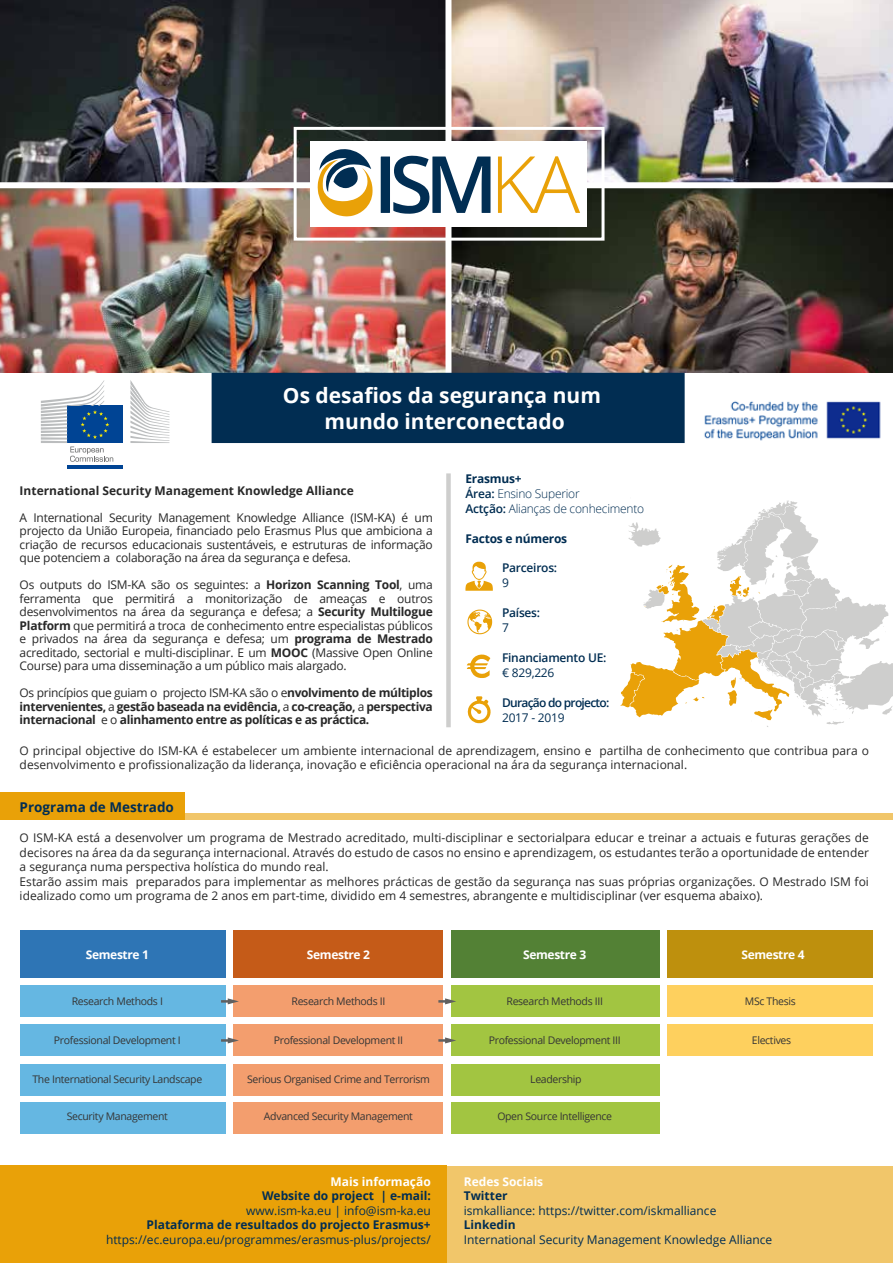
<style>
.page{position:relative;width:893px;height:1263px;background:#fff}
.page>*{position:absolute;margin:0;border:0;box-sizing:border-box;transform-origin:0 0}
.t1{font:700 21px/25.2px "Open Sans";color:#fff;text-align:center}
.t2{font:700 13.5px "Open Sans";color:#012d52}
.t3{font:12px/13.5px "Open Sans";color:#282828;text-align:justify}
.t4{font:12px/14.4px "Open Sans";color:#272727}
.t5{font:700 12px/13.5px "Open Sans";color:#282828;text-align:justify}
.t6{font:12px "Open Sans";color:#012d52}
.t7{font:700 12px "Open Sans";color:#012d52}
.t8{font:300 12px/15px "Open Sans";letter-spacing:-.02em;color:#012d52}
.t9{font:700 12px "Open Sans";letter-spacing:-.03em;color:#fff}
.t10{font:600 12px "Open Sans";letter-spacing:-.02em;color:#012d52}
.t11{font:700 12px "Open Sans";color:#fff}
.t12{font:600 12px "Open Sans";letter-spacing:-.06em;color:#012d52}
.t13{font:700 12px "Open Sans";letter-spacing:-.02em;color:#012d52}
.t14{font:12px "Open Sans";letter-spacing:-.02em;color:#012d52}
.t15{font:10.5px "Open Sans";letter-spacing:-.03em;color:#353535}
.s1{font-weight:700}
.s2{font-weight:600}
.s3{font-weight:400}
</style>
<div class="page">
<div style="left:0;top:792px;width:185px;height:27px;background:#e9a108"></div>
<div style="left:0;top:1166px;width:447px;height:97px;background:#e9a108"></div>
<div style="left:444px;top:1166px;width:449px;height:97px;background:#f1c66a"></div>
<div style="left:185px;top:813px;width:708px;height:6px;background:#f1c66a"></div>
<svg style="left:620px;top:500px;width:273px;height:227px"></svg>
<div style="left:67px;top:406px;width:56px;height:37px;background:#004494"></div>
<hr style="left:67px;top:466px;width:56px;height:3px;background:#004494">
<svg style="left:130px;top:380px;width:39px;height:63px"></svg>
<svg style="left:41px;top:380px;width:72px;height:82px"></svg>
<div style="left:668px;top:931px;width:205px;height:47px;background:#be900d"></div>
<div style="left:20px;top:931px;width:205px;height:47px;background:#2e75b5"></div>
<div style="left:234px;top:931px;width:209px;height:47px;background:#c55b18"></div>
<div style="left:451px;top:931px;width:209px;height:47px;background:#538135"></div>
<div style="left:20px;top:1102px;width:205px;height:31px;background:#65b7e2"></div>
<div style="left:234px;top:1102px;width:209px;height:31px;background:#f39e6e"></div>
<div style="left:451px;top:1102px;width:209px;height:31px;background:#a2c541"></div>
<div style="left:20px;top:1064px;width:205px;height:31px;background:#65b7e2"></div>
<div style="left:234px;top:1064px;width:209px;height:31px;background:#f39e6e"></div>
<div style="left:451px;top:1064px;width:209px;height:31px;background:#a2c541"></div>
<div style="left:668px;top:1025px;width:205px;height:31px;background:#fed05e"></div>
<div style="left:20px;top:1025px;width:205px;height:31px;background:#65b7e2"></div>
<div style="left:234px;top:1025px;width:209px;height:31px;background:#f39e6e"></div>
<div style="left:451px;top:1025px;width:209px;height:31px;background:#a2c541"></div>
<div style="left:668px;top:985px;width:205px;height:32px;background:#fed05e"></div>
<div style="left:20px;top:985px;width:205px;height:32px;background:#65b7e2"></div>
<div style="left:234px;top:985px;width:209px;height:32px;background:#f39e6e"></div>
<div style="left:451px;top:985px;width:209px;height:32px;background:#a2c541"></div>
<svg style="left:221px;top:998px;width:18px;height:6px"></svg>
<svg style="left:438px;top:998px;width:18px;height:6px"></svg>
<svg style="left:221px;top:1037px;width:18px;height:6px"></svg>
<svg style="left:438px;top:1037px;width:18px;height:6px"></svg>
<svg style="left:467px;top:696px;width:24px;height:27px"></svg>
<svg style="left:465px;top:562px;width:28px;height:29px"></svg>
<svg style="left:467px;top:610px;width:25px;height:24px"></svg>
<svg style="left:467px;top:654px;width:23px;height:24px"></svg>
<div style="left:446px;top:473px;width:5px;height:254px;background:#cececd"></div>
<img style="left:0;top:0;width:445px;height:373px">
<img style="left:451px;top:189px;width:442px;height:184px">
<img style="left:451px;top:0;width:442px;height:182px">
<div style="left:0;top:182px;width:893px;height:6px;background:#fff"></div>
<div style="left:310px;top:141px;width:277px;height:85px;background:#fff"></div>
<div style="left:294px;top:127px;width:310px;height:114px;border:3px solid #fff"></div>
<div style="left:212px;top:373px;width:473px;height:70px;background:#012d52"></div>
<svg style="left:381px;top:155px;width:110px;height:59px"></svg>
<svg style="left:318px;top:149px;width:55px;height:67px"></svg>
<svg style="left:498px;top:156px;width:82px;height:57px"></svg>
<img style="left:704px;top:401px;width:177px;height:40px">
<h1 class="t1" style="left:283px;top:383px;width:319px">Os desafios da segurança num mundo interconectado</h1>
<p class="t8" style="left:465px;top:471px;width:180px"><span class="s1">Erasmus+<br></span><span class="s2">Área:</span> Ensino Superior<br><span class="s2">Actção:</span> Alianças de conhecimento</p>
<p class="t13" style="left:465px;top:530px;width:103px">Factos e números</p>
<p class="t5" style="left:20px;top:483px;width:336px">International Security Management Knowledge Alliance</p>
<p class="t3" style="left:20px;top:510px;width:415px">A International Security Management Knowledge Alliance (ISM-KA) é um projecto da União Europeia, financiado pelo Erasmus Plus que ambiciona a criação de recursos educacionais sustentáveis, e estruturas de informação que potenciem a colaboração na área da segurança e defesa.</p>
<p class="t3" style="left:20px;top:578px;width:415px">Os outputs do ISM-KA são os seguintes: a <span class="s1">Horizon Scanning Tool</span>, uma ferramenta que permitirá a monitorização de ameaças e outros desenvolvimentos na área da segurança e defesa; a <span class="s1">Security Multilogue Platform</span> que permitirá a troca de conhecimento entre especialistas públicos e privados na área da segurança e defesa; um <span class="s1">programa de Mestrado </span>acreditado, sectorial e multi-disciplinar. E um <span class="s1">MOOC</span> (Massive Open Online Course) para uma disseminação a um público mais alargado.</p>
<p class="t5" style="left:20px;top:686px;width:415px"><span class="s3">Os princípios que guiam o projecto ISM-KA são o e</span>nvolvimento de múltiplos intervenientes, <span class="s3">a</span> gestão baseada na evidência, <span class="s3">a</span> co-creação, <span class="s3">a</span> perspectiva internacional <span class="s3">e o</span> alinhamento entre as políticas e as práctica.</p>
<p class="t3" style="left:20px;top:743px;width:851px;line-height:14.4px">O principal objective do ISM-KA é estabelecer um ambiente internacional de aprendizagem, ensino e partilha de conhecimento que contribua para o desenvolvimento e profissionalização da liderança, inovação e eficiência operacional na ára da segurança internacional.</p>
<p class="t10" style="left:502px;top:559px;width:57px">Parceiros:</p>
<p class="t6" style="left:502px;top:574px;width:8px">9</p>
<p class="t10" style="left:502px;top:604px;width:40px">Países:</p>
<p class="t6" style="left:502px;top:619px;width:8px">7</p>
<p class="t10" style="left:502px;top:649px;width:106px">Financiamento UE:</p>
<p class="t6" style="left:502px;top:664px;width:54px">€ 829,226</p>
<p class="t12" style="left:502px;top:694px;width:109px">Duração do projecto:</p>
<p class="t14" style="left:502px;top:709px;width:64px">2017 - 2019</p>
<p class="t2" style="left:20px;top:797px;width:156px">Programa de Mestrado</p>
<p class="t4" style="left:20px;top:830px;width:851px">O ISM-KA está a desenvolver um programa de Mestrado acreditado, multi-disciplinar e sectorialpara educar e treinar a actuais e futuras gerações de decisores na área da da segurança internacional. Através do estudo de casos no ensino e aprendizagem, os estudantes terão a oportunidade de entender a segurança numa perspectiva holística do mundo real.<br>Estarão assim mais preparados para implementar as melhores prácticas de gestão da segurança nas suas próprias organizações. O Mestrado ISM foi idealizado como um programa de 2 anos em part-time, dividido em 4 semestres, abrangente e multidisciplinar (ver esquema abaixo).</p>
<p class="t9" style="left:86px;top:946px;width:65px">Semestre 1</p>
<p class="t9" style="left:307px;top:946px;width:65px">Semestre 2</p>
<p class="t9" style="left:523px;top:946px;width:65px">Semestre 3</p>
<p class="t9" style="left:741px;top:946px;width:65px">Semestre 4</p>
<p class="t15" style="left:72px;top:994px;width:93px">Research Methods I</p>
<p class="t15" style="left:292px;top:994px;width:95px">Research Methods II</p>
<p class="t15" style="left:506px;top:994px;width:98px">Research Methods III</p>
<p class="t15" style="left:745px;top:994px;width:52px">MSc Thesis</p>
<p class="t15" style="left:54px;top:1033px;width:128px">Professional Development I</p>
<p class="t15" style="left:274px;top:1033px;width:131px">Professional Development II</p>
<p class="t15" style="left:489px;top:1033px;width:134px">Professional Development III</p>
<p class="t15" style="left:752px;top:1033px;width:41px">Electives</p>
<p class="t15" style="left:32px;top:1072px;width:171px">The International Security Landscape</p>
<p class="t15" style="left:247px;top:1072px;width:184px">Serious Organised Crime and Terrorism</p>
<p class="t15" style="left:530px;top:1072px;width:53px">Leadership</p>
<p class="t15" style="left:67px;top:1109px;width:103px">Security Management</p>
<p class="t15" style="left:264px;top:1109px;width:151px">Advanced Security Management</p>
<p class="t15" style="left:497px;top:1109px;width:116px">Open Source Intelligence</p>
<p class="t11" style="left:330px;top:1173px;width:102px">Mais informação</p>
<p class="t7" style="left:262px;top:1187px;width:170px">Website do project | e-mail:</p>
<p class="t6" style="left:246px;top:1202px;width:186px">www.ism-ka.eu | info@ism-ka.eu</p>
<p class="t7" style="left:147px;top:1216px;width:286px">Plataforma de resultados do projecto Erasmus+</p>
<p class="t6" style="left:106px;top:1231px;width:326px">https://ec.europa.eu/programmes/erasmus-plus/projects/</p>
<p class="t11" style="left:464px;top:1173px;width:81px">Redes Sociais</p>
<p class="t7" style="left:464px;top:1187px;width:45px">Twitter</p>
<p class="t6" style="left:464px;top:1202px;width:254px">ismkalliance: https://twitter.com/iskmalliance</p>
<p class="t7" style="left:464px;top:1216px;width:53px">Linkedin</p>
<p class="t6" style="left:464px;top:1231px;width:310px">International Security Management Knowledge Alliance</p>
</div>
